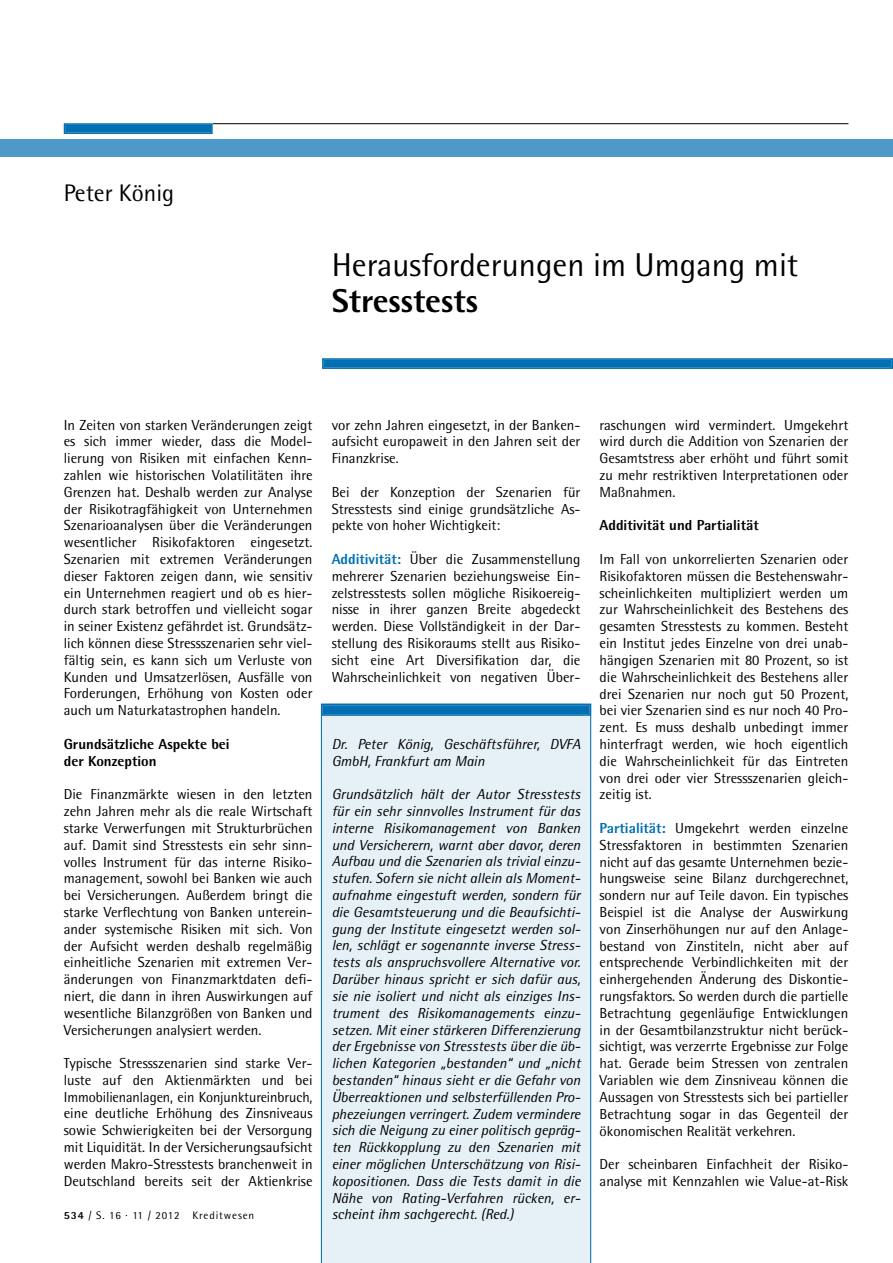
<style>
.page{position:relative;width:893px;height:1263px;background:#fff}
.page>*{position:absolute;margin:0;border:0;box-sizing:border-box;transform-origin:0 0}
.t1{font:33px "Rotis Semi Sans";color:#000}
.t2{font:800 33px "Rotis Semi Sans";color:#000}
.t3{font:24px "Rotis Semi Sans";color:#000}
.t4{font:14.55px/16.8px "Rotis Semi Sans";color:#000;text-align:justify}
.t5{font:italic 14.55px/16.8px "Rotis Semi Sans";color:#000}
.t6{font:800 14.55px/16.8px "Rotis Semi Sans";color:#000}
.t7{font:10.95px "Rotis Semi Sans";letter-spacing:.08em;color:#000}
.s1{font-weight:800}
.s2{font-weight:800;color:#006fb4}
</style>
<div class="page">
<hr style="left:213px;top:123px;width:635px;height:1px;background:#000">
<div style="left:65px;top:124px;width:147px;height:9px;background:#006fb4"></div>
<div style="left:64px;top:123px;width:149px;height:11px;border:2px solid #006fb4"></div>
<div style="left:323px;top:359px;width:569px;height:9px;background:#006fb4"></div>
<div style="left:322px;top:358px;width:571px;height:11px;border:2px solid #006fb4"></div>
<div style="left:0;top:139px;width:893px;height:17px;background:#4d9aca"></div>
<div style="left:321px;top:716px;width:270px;height:547px;background:#e6f1f7"></div>
<div style="left:322px;top:704px;width:268px;height:11px;background:#006fb4"></div>
<div style="left:321px;top:704px;width:270px;height:12px;border:2px solid #006fb4"></div>
<h2 class="t3" style="left:64px;top:179px;width:112px">Peter König</h2>
<h1 class="t1" style="left:332px;top:245px;width:468px">Herausforderungen im Umgang mit</h1>
<h1 class="t2" style="left:332px;top:279px;width:148px">Stresstests</h1>
<p class="t4" style="left:64px;top:416px;width:250px">In Zeiten von starken Veränderungen zeigt es sich immer wieder, dass die Model&shy;lierung von Risiken mit einfachen Kenn&shy;zahlen wie historischen Volatilitäten ihre Grenzen hat. Deshalb werden zur Analyse der Risikotragfähigkeit von Unternehmen Szenarioanalysen über die Veränderungen wesentlicher Risikofaktoren eingesetzt.<br>Szenarien mit extremen Veränderungen dieser Faktoren zeigen dann, wie sensitiv ein Unternehmen reagiert und ob es hier&shy;durch stark betroffen und vielleicht sogar in seiner Existenz gefährdet ist. Grundsätz&shy;lich können diese Stressszenarien sehr viel&shy;fältig sein, es kann sich um Verluste von Kunden und Umsatzerlösen, Ausfälle von Forderungen, Erhöhung von Kosten oder auch um Naturkatastrophen handeln.</p>
<p class="t6" style="left:64px;top:735px;width:167px">Grundsätzliche Aspekte bei der Konzeption</p>
<p class="t4" style="left:64px;top:786px;width:250px">Die Finanzmärkte wiesen in den letzten zehn Jahren mehr als die reale Wirtschaft starke Verwerfungen mit Strukturbrüchen auf. Damit sind Stresstests ein sehr sinn&shy;volles Instrument für das interne Risiko&shy;management, sowohl bei Banken wie auch bei Versicherungen. Außerdem bringt die starke Verflechtung von Banken unterein&shy;ander systemische Risiken mit sich. Von der Aufsicht werden deshalb regelmäßig einheitliche Szenarien mit extremen Ver&shy;änderungen von Finanzmarktdaten defi&shy;niert, die dann in ihren Auswirkungen auf wesentliche Bilanzgrößen von Banken und Versicherungen analysiert werden.</p>
<p class="t4" style="left:64px;top:1055px;width:250px">Typische Stressszenarien sind starke Ver&shy;luste auf den Aktienmärkten und bei Immobilienanlagen, ein Konjunktureinbruch, eine deutliche Erhöhung des Zinsniveaus sowie Schwierigkeiten bei der Versorgung mit Liquidität. In der Versicherungsaufsicht werden Makro-Stresstests branchenweit in Deutschland bereits seit der Aktienkrise</p>
<p class="t7" style="left:64px;top:1209px;width:192px"><span class="s1">534</span> / S. 16 · 11 / 2012 Kreditwesen</p>
<p class="t4" style="left:332px;top:416px;width:250px">vor zehn Jahren eingesetzt, in der Banken&shy;aufsicht europaweit in den Jahren seit der Finanzkrise.</p>
<p class="t4" style="left:332px;top:483px;width:250px">Bei der Konzeption der Szenarien für Stresstests sind einige grundsätzliche As&shy;pekte von hoher Wichtigkeit:</p>
<p class="t4" style="left:332px;top:551px;width:250px"><span class="s2">Additivität:</span> Über die Zusammenstellung mehrerer Szenarien beziehungsweise Ein&shy;zelstresstests sollen mögliche Risikoereig&shy;nisse in ihrer ganzen Breite abgedeckt werden. Diese Vollständigkeit in der Dar&shy;stellung des Risikoraums stellt aus Risiko&shy;sicht eine Art Diversifikation dar, die Wahrscheinlichkeit von negativen Über-</p>
<p class="t5" style="left:332px;top:735px;width:250px">Dr. Peter König, Geschäftsführer, DVFA<br>GmbH, Frankfurt am Main</p>
<p class="t5" style="left:332px;top:786px;width:250px;text-align:justify">Grundsätzlich hält der Autor Stresstests für ein sehr sinnvolles Instrument für das interne Risikomanagement von Banken und Versicherern, warnt aber davor, deren Aufbau und die Szenarien als trivial einzu&shy;stufen. Sofern sie nicht allein als Moment&shy;aufnahme eingestuft werden, sondern für die Gesamtsteuerung und die Beaufsichti&shy;gung der Institute eingesetzt werden sol&shy;len, schlägt er sogenannte inverse Stress&shy;tests als anspruchsvollere Alternative vor.<br>Darüber hinaus spricht er sich dafür aus, sie nie isoliert und nicht als einziges Ins&shy;trument des Risikomanagements einzu&shy;setzen. Mit einer stärkeren Differenzierung der Ergebnisse von Stresstests über die üb&shy;lichen Kategorien „bestanden“ und „nicht bestanden“ hinaus sieht er die Gefahr von Überreaktionen und selbsterfüllenden Pro&shy;phezeiungen verringert. Zudem vermindere sich die Neigung zu einer politisch gepräg&shy;ten Rückkopplung zu den Szenarien mit einer möglichen Unterschätzung von Risi&shy;kopositionen. Dass die Tests damit in die Nähe von Rating-Verfahren rücken, er&shy;scheint ihm sachgerecht. (Red.)</p>
<p class="t4" style="left:600px;top:416px;width:250px">raschungen wird vermindert. Umgekehrt wird durch die Addition von Szenarien der Gesamtstress aber erhöht und führt somit zu mehr restriktiven Interpretationen oder Maßnahmen.</p>
<p class="t6" style="left:600px;top:517px;width:161px">Additivität und Partialität</p>
<p class="t4" style="left:600px;top:551px;width:250px">Im Fall von unkorrelierten Szenarien oder Risikofaktoren müssen die Bestehenswahr&shy;scheinlichkeiten multipliziert werden um zur Wahrscheinlichkeit des Bestehens des gesamten Stresstests zu kommen. Besteht ein Institut jedes Einzelne von drei unab&shy;hängigen Szenarien mit 80 Prozent, so ist die Wahrscheinlichkeit des Bestehens aller drei Szenarien nur noch gut 50 Prozent, bei vier Szenarien sind es nur noch 40 Pro&shy;zent. Es muss deshalb unbedingt immer hinterfragt werden, wie hoch eigentlich die Wahrscheinlichkeit für das Eintreten von drei oder vier Stressszenarien gleich&shy;zeitig ist.</p>
<p class="t4" style="left:600px;top:819px;width:250px"><span class="s2">Partialität:</span> Umgekehrt werden einzelne Stressfaktoren in bestimmten Szenarien nicht auf das gesamte Unternehmen bezie&shy;hungsweise seine Bilanz durchgerechnet, sondern nur auf Teile davon. Ein typisches Beispiel ist die Analyse der Auswirkung von Zinserhöhungen nur auf den Anlage&shy;bestand von Zinstiteln, nicht aber auf entsprechende Verbindlichkeiten mit der einhergehenden Änderung des Diskontie&shy;rungsfaktors. So werden durch die partielle Betrachtung gegenläufige Entwicklungen in der Gesamtbilanzstruktur nicht berück&shy;sichtigt, was verzerrte Ergebnisse zur Folge hat. Gerade beim Stressen von zentralen Variablen wie dem Zinsniveau können die Aussagen von Stresstests sich bei partieller Betrachtung sogar in das Gegenteil der ökonomischen Realität verkehren.</p>
<p class="t4" style="left:600px;top:1156px;width:250px">Der scheinbaren Einfachheit der Risiko&shy;analyse mit Kennzahlen wie Value-at-Risk</p>
</div>
